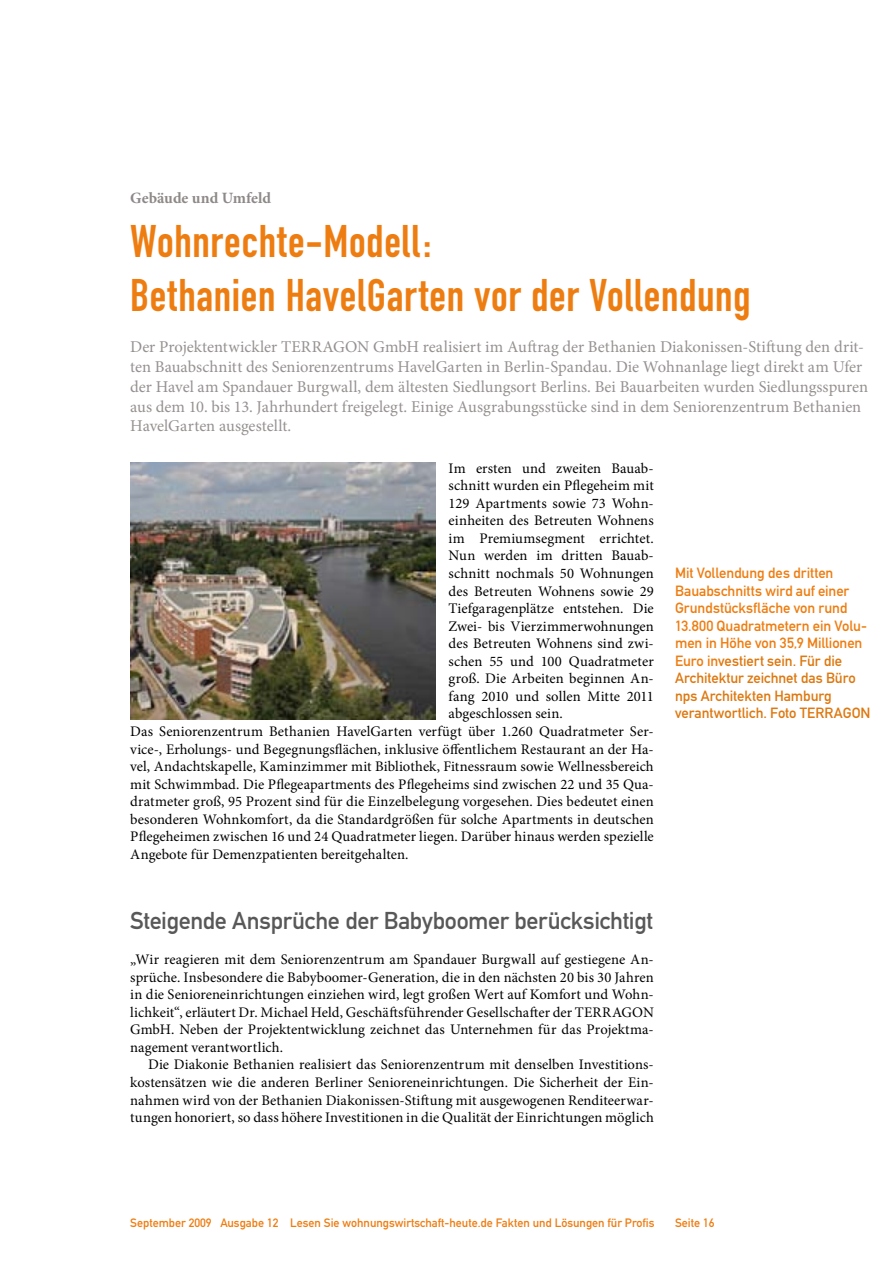
<style>
.page{position:relative;width:893px;height:1263px;background:#fff}
.page>*{position:absolute;margin:0;border:0;box-sizing:border-box;transform-origin:0 0}
.t1{font:45px/54px "DIN Engschrift";letter-spacing:.015em;color:#ee7d11}
.t2{font:24px "DIN Mittelschrift";letter-spacing:-.015em;color:#595858}
.t3{font:16.5px/19.8px "Minion Pro";color:#969190}
.t4{font:700 15.75px "Minion Pro";letter-spacing:-.005em;color:#8e8988}
.t5{font:14.7px/17.5px "Minion Pro";letter-spacing:.005em;color:#000;text-align:justify}
.t6{font:14.7px/17.5px "DIN Mittelschrift";letter-spacing:-.005em;color:#ee7d11}
.t7{font:12px "DIN Mittelschrift";color:#ee7d11}
.s1{color:#de780f}
</style>
<div class="page">
<img style="left:130px;top:462px;width:306px;height:257px">
<p class="t4" style="left:130px;top:187px;width:142px">Gebäude und Umfeld</p>
<h1 class="t1" style="left:130px;top:214px;width:622px">Wohnrechte-Modell:<br>Bethanien HavelGarten vor der Vollendung</h1>
<p class="t3" style="left:130px;top:337px;width:739px">Der Projektentwickler TERRAGON GmbH realisiert im Auftrag der Bethanien Diakonissen-Stiftung den drit&shy;ten Bauabschnitt des Seniorenzentrums HavelGarten in Berlin-Spandau. Die Wohnanlage liegt direkt am Ufer der Havel am Spandauer Burgwall, dem ältesten Siedlungsort Berlins. Bei Bauarbeiten wurden Siedlungsspuren aus dem 10. bis 13. Jahrhundert freigelegt. Einige Ausgrabungsstücke sind in dem Seniorenzentrum Bethanien HavelGarten ausgestellt.</p>
<p class="t5" style="left:449px;top:459px;width:207px">Im ersten und zweiten Bauab-</p>
<p class="t5" style="left:449px;top:477px;width:207px">schnitt wurden ein Pflegeheim mit</p>
<p class="t5" style="left:449px;top:494px;width:207px">129 Apartments sowie 73 Wohn-</p>
<p class="t5" style="left:449px;top:512px;width:207px">einheiten des Betreuten Wohnens</p>
<p class="t5" style="left:449px;top:529px;width:207px">im Premiumsegment errichtet.</p>
<p class="t5" style="left:449px;top:547px;width:207px">Nun werden im dritten Bauab-</p>
<p class="t5" style="left:449px;top:565px;width:207px">schnitt nochmals 50 Wohnungen</p>
<p class="t5" style="left:449px;top:582px;width:207px">des Betreuten Wohnens sowie 29</p>
<p class="t5" style="left:449px;top:600px;width:207px">Tiefgaragenplätze entstehen. Die</p>
<p class="t5" style="left:449px;top:617px;width:207px">Zwei- bis Vierzimmerwohnungen</p>
<p class="t5" style="left:449px;top:635px;width:207px">des Betreuten Wohnens sind zwi-</p>
<p class="t5" style="left:449px;top:652px;width:207px">schen 55 und 100 Quadratmeter</p>
<p class="t5" style="left:449px;top:670px;width:207px">groß. Die Arbeiten beginnen An-</p>
<p class="t5" style="left:449px;top:687px;width:207px">fang 2010 und sollen Mitte 2011</p>
<p class="t5" style="left:449px;top:705px;width:116px">abgeschlossen sein.</p>
<p class="t5" style="left:130px;top:723px;width:525px">Das Seniorenzentrum Bethanien HavelGarten verfügt über 1.260 Quadratmeter Ser-</p>
<p class="t5" style="left:130px;top:740px;width:525px">vice-, Erholungs- und Begegnungsflächen, inklusive öffentlichem Restaurant an der Ha-</p>
<p class="t5" style="left:130px;top:758px;width:525px">vel, Andachtskapelle, Kaminzimmer mit Bibliothek, Fitnessraum sowie Wellnessbereich</p>
<p class="t5" style="left:130px;top:775px;width:525px">mit Schwimmbad. Die Pflegeapartments des Pflegeheims sind zwischen 22 und 35 Qua-</p>
<p class="t5" style="left:130px;top:793px;width:525px">dratmeter groß, 95 Prozent sind für die Einzelbelegung vorgesehen. Dies bedeutet einen</p>
<p class="t5" style="left:130px;top:810px;width:525px">besonderen Wohnkomfort, da die Standardgrößen für solche Apartments in deutschen</p>
<p class="t5" style="left:130px;top:828px;width:525px">Pflegeheimen zwischen 16 und 24 Quadratmeter liegen. Darüber hinaus werden spezielle</p>
<p class="t5" style="left:130px;top:845px;width:280px">Angebote für Demenzpatienten bereitgehalten.</p>
<p class="t6" style="left:675px;top:564px;width:197px">Mit Vollendung des dritten<br>Bauabschnitts wird auf einer<br>Grundstücksfläche von rund<br>13.800 Quadratmetern ein Volu&shy;men in Höhe von 35,9 Millionen<br>Euro in<span class="s1">vestiert sein. Für die<br>Architektur zeichnet das Büro nps Architekten Hamburg verantwortlich. Foto TERRAGON</span></p>
<h2 class="t2" style="left:130px;top:906px;width:524px">Steigende Ansprüche der Babyboomer berücksichtigt</h2>
<p class="t5" style="left:130px;top:951px;width:525px">„Wir reagieren mit dem Seniorenzentrum am Spandauer Burgwall auf gestiegene An&shy;sprüche. Insbesondere die Babyboomer-Generation, die in den nächsten 20 bis 30 Jahren in die Senioreneinrichtungen einziehen wird, legt großen Wert auf Komfort und Wohn&shy;lichkeit“, erläutert Dr. Michael Held, Geschäftsführender Gesellschafter der TERRAGON GmbH. Neben der Projektentwicklung zeichnet das Unternehmen für das Projektma&shy;nagement verantwortlich.</p>
<p class="t5" style="left:130px;top:1056px;width:525px;text-indent:18px">Die Diakonie Bethanien realisiert das Seniorenzentrum mit denselben Investitions&shy;kostensätzen wie die anderen Berliner Senioreneinrichtungen. Die Sicherheit der Ein&shy;nahmen wird von der Bethanien Diakonissen-Stiftung mit ausgewogenen Renditeerwar&shy;tungen honoriert, so dass höhere Investitionen in die Qualität der Einrichtungen möglich</p>
<p class="t7" style="left:130px;top:1216px;width:526px">September 2009 Ausgabe 12 Lesen Sie wohnungswirtschaft-heute.de Fakten und Lösungen für Profis</p>
<p class="t7" style="left:675px;top:1216px;width:41px">Seite 16</p>
</div>
